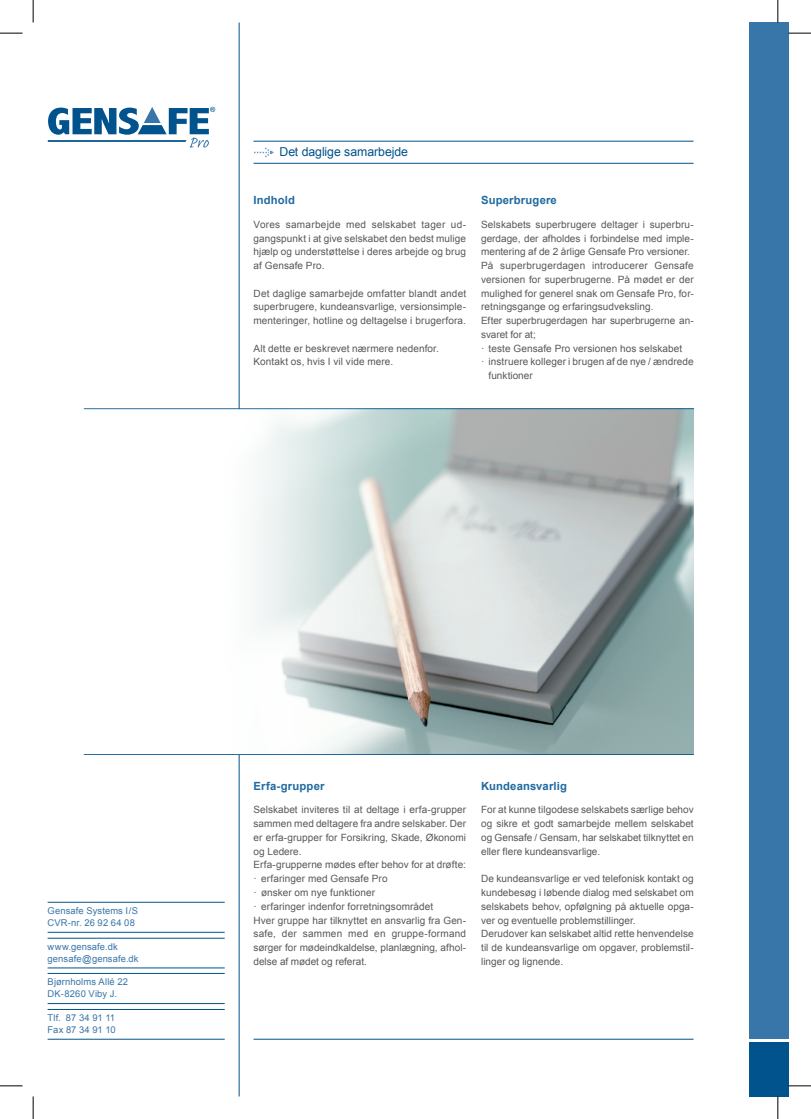
<style>
.page{position:relative;width:811px;height:1119px;background:#fff}
.page>*{position:absolute;margin:0;border:0;box-sizing:border-box;transform-origin:0 0}
.t1{font:12.25px "Arial";letter-spacing:-.01em;color:#00538d}
.t2{font:700 11.25px "Arial";letter-spacing:.015em;color:#1f69a0}
.t3{font:10px/13.8px "Arial";letter-spacing:.005em;color:#57585a;text-align:justify}
.t4{font:9.38px/11.9px "Arial";letter-spacing:.01em;color:#3875a9}
</style>
<div class="page">
<div style="left:749px;top:22px;width:39px;height:1017px;background:#3875a9"></div>
<hr style="left:48px;top:902px;width:177px;height:1px;background:#00538d">
<hr style="left:48px;top:932px;width:177px;height:1px;background:#00538d">
<hr style="left:48px;top:938px;width:177px;height:1px;background:#00538d">
<hr style="left:48px;top:967px;width:177px;height:1px;background:#00538d">
<hr style="left:48px;top:973px;width:177px;height:1px;background:#00538d">
<hr style="left:48px;top:1003px;width:177px;height:1px;background:#00538d">
<hr style="left:48px;top:1009px;width:177px;height:1px;background:#00538d">
<hr style="left:48px;top:1039px;width:177px;height:1px;background:#00538d">
<hr style="left:238px;top:22px;width:1px;height:1074px;background:#00538d">
<svg style="left:48px;top:107px;width:167px;height:41px"></svg>
<hr style="left:253px;top:141px;width:440px;height:1px;background:#00538d">
<hr style="left:253px;top:163px;width:440px;height:1px;background:#00538d">
<svg style="left:254px;top:147px;width:19px;height:11px"></svg>
<div style="left:749px;top:1042px;width:39px;height:54px;background:#00538d"></div>
<img style="left:224px;top:409px;width:469px;height:345px">
<hr style="left:253px;top:1039px;width:440px;height:1px;background:#00538d">
<hr style="left:84px;top:408px;width:609px;height:1px;background:#00538d">
<hr style="left:84px;top:754px;width:609px;height:1px;background:#00538d">
<svg style="left:33px;top:0;width:1px;height:22px"></svg>
<svg style="left:0;top:33px;width:22px;height:1px"></svg>
<svg style="left:777px;top:0;width:1px;height:22px"></svg>
<svg style="left:788px;top:33px;width:22px;height:1px"></svg>
<svg style="left:33px;top:1096px;width:1px;height:23px"></svg>
<svg style="left:0;top:1085px;width:22px;height:1px"></svg>
<svg style="left:777px;top:1096px;width:1px;height:23px"></svg>
<svg style="left:788px;top:1085px;width:22px;height:1px"></svg>
<p class="t1" style="left:279px;top:144px;width:130px">Det daglige samarbejde</p>
<p class="t2" style="left:253px;top:193px;width:43px">Indhold</p>
<p class="t3" style="left:253px;top:218px;width:214px">Vores samarbejde med selskabet tager ud&shy;gangspunkt i at give selskabet den bedst mulige hjælp og understøttelse i deres arbejde og brug af Gensafe Pro.</p>
<p class="t3" style="left:253px;top:286px;width:214px">Det daglige samarbejde omfatter blandt andet superbrugere, kundeansvarlige, versionsimple&shy;menteringer, hotline og deltagelse i brugerfora.</p>
<p class="t3" style="left:253px;top:341px;width:187px">Alt dette er beskrevet nærmere nedenfor.<br>Kontakt os, hvis I vil vide mere.</p>
<p class="t2" style="left:481px;top:193px;width:77px">Superbrugere</p>
<p class="t3" style="left:481px;top:218px;width:214px">Selskabets superbrugere deltager i superbru-</p>
<p class="t3" style="left:481px;top:231px;width:214px">gerdage, der afholdes i forbindelse med imple-</p>
<p class="t3" style="left:481px;top:245px;width:210px">mentering af de 2 årlige Gensafe Pro versioner.</p>
<p class="t3" style="left:481px;top:259px;width:214px">På superbrugerdagen introducerer Gensafe</p>
<p class="t3" style="left:481px;top:273px;width:214px">versionen for superbrugerne. På mødet er der</p>
<p class="t3" style="left:481px;top:286px;width:214px">mulighed for generel snak om Gensafe Pro, for-</p>
<p class="t3" style="left:481px;top:300px;width:174px">retningsgange og erfaringsudveksling.</p>
<p class="t3" style="left:481px;top:314px;width:214px">Efter superbrugerdagen har superbrugerne an-</p>
<p class="t3" style="left:481px;top:328px;width:56px">svaret for at;</p>
<p class="t3" style="left:481px;top:341px;width:202px">· teste Gensafe Pro versionen hos selskabet</p>
<p class="t3" style="left:481px;top:355px;width:214px">· instruere kolleger i brugen af de nye / ændrede</p>
<p class="t3" style="left:488px;top:369px;width:46px">funktioner</p>
<p class="t4" style="left:48px;top:905px;width:92px">Gensafe Systems I/S<br>CVR-nr. 26 92 64 08</p>
<p class="t4" style="left:48px;top:940px;width:92px">www.gensafe.dk gensafe@gensafe.dk</p>
<p class="t4" style="left:48px;top:976px;width:82px">Bjørnholms Allé 22<br>DK-8260 Viby J.</p>
<p class="t4" style="left:48px;top:1012px;width:70px">Tlf. 87 34 91 11<br>Fax 87 34 91 10</p>
<p class="t2" style="left:253px;top:778px;width:72px">Erfa-grupper</p>
<p class="t3" style="left:253px;top:803px;width:214px;text-align:left">Selskabet inviteres til at deltage i erfa-grupper sammen med deltagere fra andre selskaber. Der er erfa-grupper for Forsikring, Skade, Økonomi og Ledere.<br>Erfa-grupperne mødes efter behov for at drøfte: · erfaringer med Gensafe Pro<br>· ønsker om nye funktioner<br>· erfaringer indenfor forretningsområdet<br>Hver gruppe har tilknyttet en ansvarlig fra Gen&shy;safe, der sammen med en gruppe-formand sørger for mødeindkaldelse, planlægning, afhol&shy;delse af mødet og referat.</p>
<p class="t2" style="left:481px;top:778px;width:87px">Kundeansvarlig</p>
<p class="t3" style="left:481px;top:803px;width:214px">For at kunne tilgodese selskabets særlige behov og sikre et godt samarbejde mellem selskabet og Gensafe / Gensam, har selskabet tilknyttet en eller flere kundeansvarlige.</p>
<p class="t3" style="left:481px;top:872px;width:214px;text-align:left">De kundeansvarlige er ved telefonisk kontakt og kundebesøg i løbende dialog med selskabet om selskabets behov, opfølgning på aktuelle opga&shy;ver og eventuelle problemstillinger.<br>Derudover kan selskabet altid rette henvendelse til de kundeansvarlige om opgaver, problemstil&shy;linger og lignende.</p>
</div>
